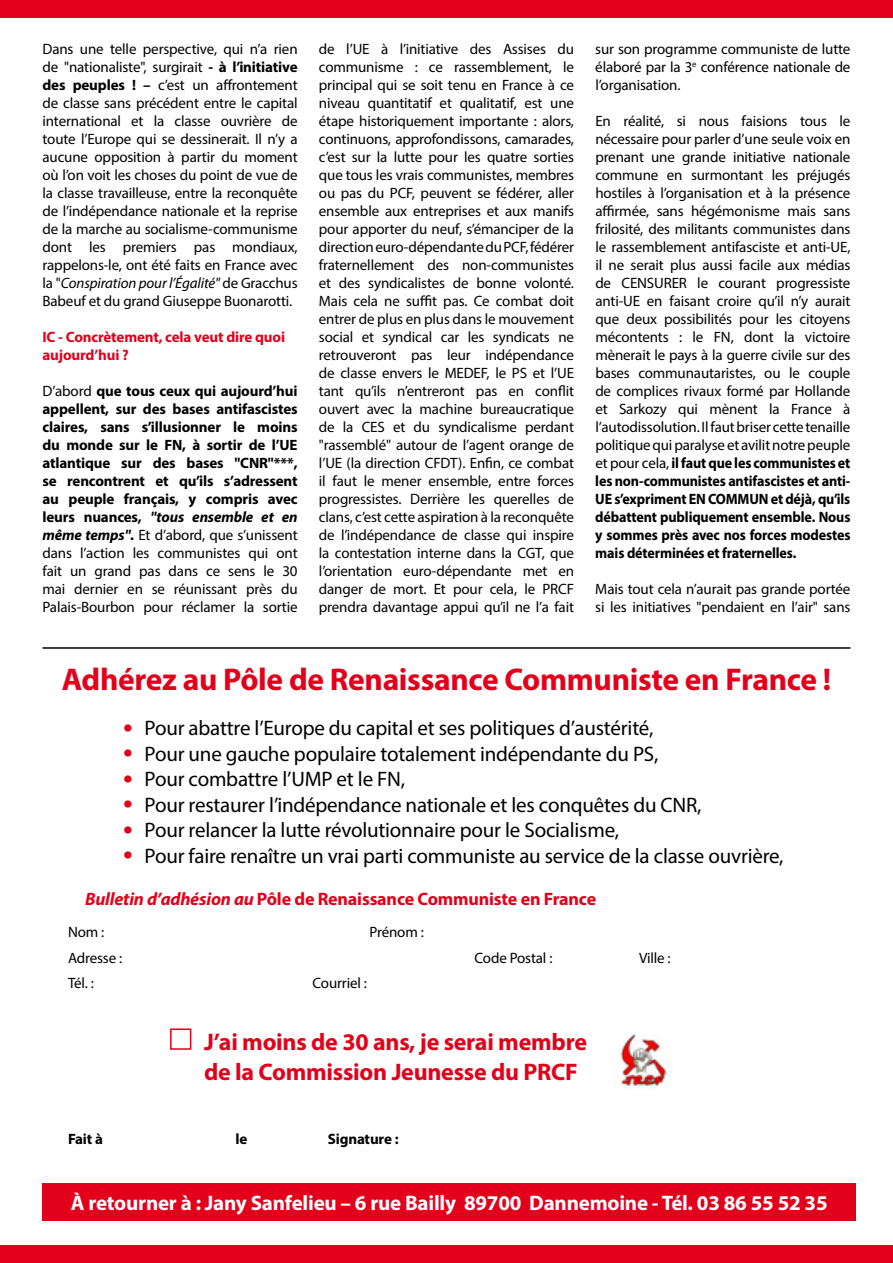
<style>
.page{position:relative;width:893px;height:1263px;background:#fff}
.page>*{position:absolute;margin:0;border:0;box-sizing:border-box;transform-origin:0 0}
.t1{font:700 31.5px "Myriad Pro";letter-spacing:-.01em;color:#e2001a}
.t2{font:700 24px/30px "Myriad Pro";letter-spacing:-.01em;color:#e2001a}
.t3{font:21px "Myriad Pro";letter-spacing:-.01em;color:#000}
.t4{font:700 21px "Myriad Pro";letter-spacing:-.01em;color:#fff}
.t5{font:700 18px "Myriad Pro";letter-spacing:-.01em;color:#e2001a}
.t6{font:15px/18px "Myriad Pro";letter-spacing:-.01em;color:#000;text-align:justify}
.t7{font:700 15px/18px "Myriad Pro";letter-spacing:-.01em;color:#000;text-align:justify}
.t8{font:700 15px/18px "Myriad Pro";letter-spacing:-.01em;color:#e2001a}
.s1{font-weight:700}
.s2{font-style:italic}
.s3{font-weight:400}
.s4{font-size:34.5px;color:#e2001a}
</style>
<div class="page">
<div style="left:0;top:1246px;width:893px;height:17px;background:#e2001a"></div>
<div style="left:0;top:0;width:893px;height:17px;background:#e2001a"></div>
<img style="left:620px;top:1034px;width:50px;height:55px">
<hr style="left:43px;top:647px;width:807px;height:2px;background:#000">
<div style="left:170px;top:1028px;width:21px;height:22px;border:2px solid #e2001a"></div>
<div style="left:43px;top:1183px;width:813px;height:37px;background:#e2001a"></div>
<p class="t6" style="left:43px;top:40px;width:257px">Dans une telle perspective, qui n’a rien de "nationaliste", surgirait <span class="s1">- à l’initiative des peuples ! –</span> c’est un affrontement de classe sans précédent entre le capital international et la classe ouvrière de toute l’Europe qui se dessinerait. Il n’y a aucune opposition à partir du moment où l’on voit les choses du point de vue de la classe travailleuse, entre la reconquête de l’indépendance nationale et la reprise de la marche au socialisme-communisme dont les premiers pas mondiaux, rappelons-le, ont été faits en France avec la "<span class="s2">Conspiration pour l’Égalité"</span> de Gracchus Babeuf et du grand Giuseppe Buonarotti.</p>
<p class="t8" style="left:43px;top:327px;width:244px">IC - Concrètement, cela veut dire quoi aujourd’hui ?</p>
<p class="t7" style="left:43px;top:381px;width:257px"><span class="s3">D’abord</span> que tous ceux qui aujourd’hui appellent, sur des bases antifascistes claires, sans s’illusionner le moins du monde sur le FN, à sortir de l’UE atlantique sur des bases "CNR"***, se rencontrent et qu’ils s’adressent au peuple français, y compris avec leurs nuances, <span class="s2">"tous ensemble et en même temps"</span>. <span class="s3">Et d’abord, que s’unissent dans l’action les communistes qui ont fait un grand pas dans ce sens le 30 mai dernier en se réunissant près du Palais-Bourbon pour réclamer la sortie</span></p>
<p class="t6" style="left:319px;top:40px;width:257px">de l’UE à l’initiative des Assises du communisme : ce rassemblement, le principal qui se soit tenu en France à ce niveau quantitatif et qualitatif, est une étape historiquement importante : alors, continuons, approfondissons, camarades, c’est sur la lutte pour les quatre sorties que tous les vrais communistes, membres ou pas du PCF, peuvent se fédérer, aller ensemble aux entreprises et aux manifs pour apporter du neuf, s’émanciper de la direction euro-dépendante du PCF, fédérer fraternellement des non-communistes et des syndicalistes de bonne volonté.<br>Mais cela ne suffit pas. Ce combat doit entrer de plus en plus dans le mouvement social et syndical car les syndicats ne retrouveront pas leur indépendance de classe envers le MEDEF, le PS et l’UE tant qu’ils n’entreront pas en conflit ouvert avec la machine bureaucratique de la CES et du syndicalisme perdant "rassemblé" autour de l’agent orange de l’UE (la direction CFDT). Enfin, ce combat il faut le mener ensemble, entre forces progressistes. Derrière les querelles de clans, c’est cette aspiration à la reconquête de l’indépendance de classe qui inspire la contestation interne dans la CGT, que l’orientation euro-dépendante met en danger de mort. Et pour cela, le PRCF prendra davantage appui qu’il ne l’a fait</p>
<p class="t6" style="left:595px;top:40px;width:257px">sur son programme communiste de lutte élaboré par la 3<sup>e</sup> conférence nationale de l’organisation.</p>
<p class="t6" style="left:595px;top:112px;width:257px">En réalité, si nous faisions tous le nécessaire pour parler d’une seule voix en prenant une grande initiative nationale commune en surmontant les préjugés hostiles à l’organisation et à la présence affirmée, sans hégémonisme mais sans frilosité, des militants communistes dans le rassemblement antifasciste et anti-UE, il ne serait plus aussi facile aux médias de CENSURER le courant progressiste anti-UE en faisant croire qu’il n’y aurait que deux possibilités pour les citoyens mécontents : le FN, dont la victoire mènerait le pays à la guerre civile sur des bases communautaristes, ou le couple de complices rivaux formé par Hollande et Sarkozy qui mènent la France à l’autodissolution. Il faut briser cette tenaille politique qui paralyse et avilit notre peuple et pour cela, <span class="s1">il faut que les communistes et les non-communistes antifascistes et anti-UE s’expriment EN COMMUN et déjà, qu’ils débattent publiquement ensemble. Nous y sommes près avec nos forces modestes mais déterminées et fraternelles.</span></p>
<p class="t6" style="left:595px;top:580px;width:257px">Mais tout cela n’aurait pas grande portée si les initiatives "pendaient en l’air" sans</p>
<h1 class="t1" style="left:62px;top:659px;width:771px">Adhérez au Pôle de Renaissance Communiste en France !</h1>
<h3 class="t3" style="left:123px;top:715px;width:532px"><span class="s4">•</span> Pour abattre l’Europe du capital et ses politiques d’austérité,</h3>
<h3 class="t3" style="left:123px;top:741px;width:537px"><span class="s4">•</span> Pour une gauche populaire totalement indépendante du PS,</h3>
<h3 class="t3" style="left:123px;top:766px;width:283px"><span class="s4">•</span> Pour combattre l’UMP et le FN,</h3>
<h3 class="t3" style="left:123px;top:792px;width:580px"><span class="s4">•</span> Pour restaurer l’indépendance nationale et les conquêtes du CNR,</h3>
<h3 class="t3" style="left:123px;top:817px;width:497px"><span class="s4">•</span> Pour relancer la lutte révolutionnaire pour le Socialisme,</h3>
<h3 class="t3" style="left:123px;top:843px;width:662px"><span class="s4">•</span> Pour faire renaître un vrai parti communiste au service de la classe ouvrière,</h3>
<p class="t5" style="left:85px;top:887px;width:513px"><span class="s2">Bulletin d’adhésion au</span> Pôle de Renaissance Communiste en France</p>
<p class="t6" style="left:68px;top:923px;width:38px">Nom :</p>
<p class="t6" style="left:370px;top:923px;width:56px">Prénom :</p>
<p class="t6" style="left:68px;top:948px;width:56px">Adresse :</p>
<p class="t6" style="left:475px;top:948px;width:79px">Code Postal :</p>
<p class="t6" style="left:639px;top:948px;width:33px">Ville :</p>
<p class="t6" style="left:68px;top:974px;width:27px">Tél. :</p>
<p class="t6" style="left:313px;top:974px;width:56px">Courriel :</p>
<h2 class="t2" style="left:204px;top:1026px;width:384px">J’ai moins de 30 ans, je serai membre de la Commission Jeunesse du PRCF</h2>
<p class="t7" style="left:68px;top:1129px;width:37px">Fait à</p>
<p class="t7" style="left:235px;top:1129px;width:13px">le</p>
<p class="t7" style="left:328px;top:1129px;width:72px">Signature :</p>
<h3 class="t4" style="left:71px;top:1189px;width:758px">À retourner à : Jany Sanfelieu – 6 rue Bailly 89700 Dannemoine - Tél. 03 86 55 52 35</h3>
</div>
